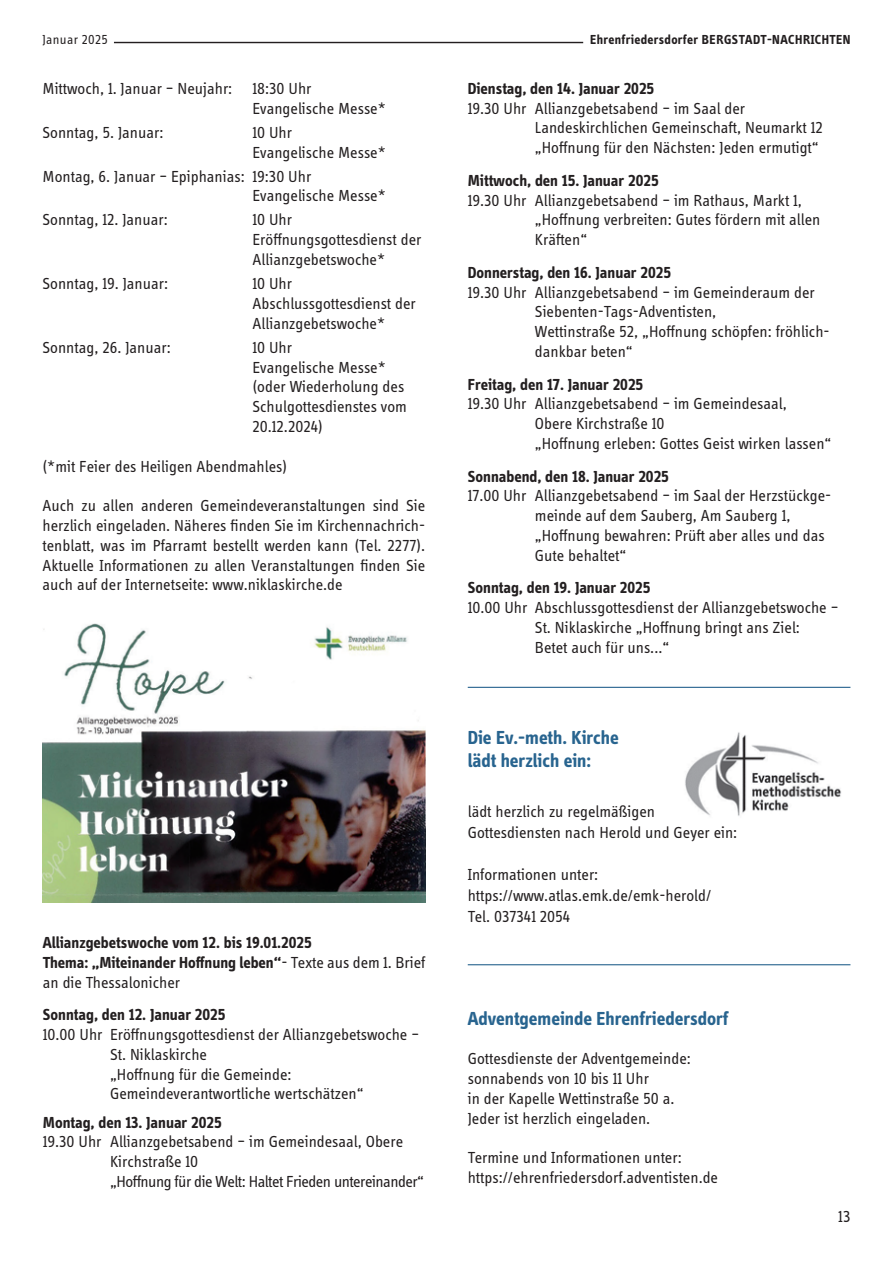
<style>
.page{position:relative;width:893px;height:1263px;background:#fff}
.page>*{position:absolute;margin:0;border:0;box-sizing:border-box;transform-origin:0 0}
.Mengentext_normal{font:700 19.5px "Info Display Pro";color:#28648f}
.Mengentext_normal-2{font:16.5px/19.8px "Info Display Pro";color:#231f20}
.Mengentext_normal-3{font:700 16.5px "Info Display Pro";color:#231f20}
.Mengentext_normal-4{font:16.5px "Info Display Pro";letter-spacing:-.03em;color:#231f20}
.t1{font:700 13.5px "Info Display Pro";letter-spacing:.03em;color:#231f20}
.t2{font:13.5px "Info Display Pro";letter-spacing:.025em;color:#231f20}
.s1{font-weight:700}
</style>
<div class="page">
<hr style="left:114px;top:42px;width:469px;height:1px;background:#231f20">
<img style="left:43px;top:623px;width:382px;height:279px">
<hr style="left:468px;top:687px;width:382px;height:1px;background:#28648f">
<img style="left:685px;top:732px;width:156px;height:84px">
<hr style="left:468px;top:964px;width:382px;height:1px;background:#28648f">
<p class="t2" style="left:43px;top:31px;width:67px">Januar 2025</p>
<p class="t1" style="left:590px;top:31px;width:262px">Ehrenfriedersdorfer BERGSTADT-NACHRICHTEN</p>
<p class="Mengentext_normal-2" style="left:253px;top:78px;width:135px;text-indent:-210px">Mittwoch, 1. Januar – Neujahr: 18:30 Uhr<br>Evangelische Messe*</p>
<p class="Mengentext_normal-2" style="left:43px;top:122px;width:122px">Sonntag, 5. Januar:</p>
<p class="Mengentext_normal-2" style="left:253px;top:122px;width:135px">10 Uhr<br>Evangelische Messe*</p>
<p class="Mengentext_normal-2" style="left:253px;top:166px;width:135px;text-indent:-210px">Montag, 6. Januar – Epiphanias: 19:30 Uhr<br>Evangelische Messe*</p>
<p class="Mengentext_normal-2" style="left:43px;top:210px;width:127px">Sonntag, 12. Januar:</p>
<p class="Mengentext_normal-2" style="left:253px;top:210px;width:170px">10 Uhr<br>Eröffnungsgottesdienst der<br>Allianzgebetswoche*</p>
<p class="Mengentext_normal-2" style="left:43px;top:273px;width:127px">Sonntag, 19. Januar:</p>
<p class="Mengentext_normal-2" style="left:253px;top:273px;width:165px">10 Uhr<br>Abschlussgottesdienst der<br>Allianzgebetswoche*</p>
<p class="Mengentext_normal-2" style="left:43px;top:337px;width:130px">Sonntag, 26. Januar:</p>
<p class="Mengentext_normal-2" style="left:253px;top:337px;width:135px">10 Uhr<br>Evangelische Messe*</p>
<p class="Mengentext_normal-2" style="left:253px;top:376px;width:156px">(oder Wiederholung des<br>Schulgottesdienstes vom<br>20.12.2024)</p>
<p class="Mengentext_normal-2" style="left:43px;top:456px;width:246px">(*mit Feier des Heiligen Abendmahles)</p>
<p class="Mengentext_normal-2" style="left:43px;top:495px;width:384px;text-align:justify">Auch zu allen anderen Gemeindeveranstaltungen sind Sie herzlich eingeladen. Näheres finden Sie im Kirchennachrich&shy;tenblatt, was im Pfarramt bestellt werden kann (Tel. 2277).<br>Aktuelle Informationen zu allen Veranstaltungen finden Sie auch auf der Internetseite: www.niklaskirche.de</p>
<p class="Mengentext_normal-3" style="left:43px;top:932px;width:270px">Allianzgebetswoche vom 12. bis 19.01.2025</p>
<p class="Mengentext_normal-2" style="left:43px;top:952px;width:384px"><span class="s1">Thema: „Miteinander Hoffnung leben“</span>- Texte aus dem 1. Brief an die Thessalonicher</p>
<p class="Mengentext_normal-3" style="left:43px;top:1005px;width:184px">Sonntag, den 12. Januar 2025</p>
<p class="Mengentext_normal-2" style="left:110px;top:1024px;width:311px;text-indent:-67px">10.00 Uhr Eröffnungsgottesdienst der Allianzgebetswoche –<br>St. Niklaskirche</p>
<p class="Mengentext_normal-2" style="left:110px;top:1064px;width:255px">„Hoffnung für die Gemeinde:<br>Gemeindeverantwortliche wertschätzen“</p>
<p class="Mengentext_normal-3" style="left:43px;top:1112px;width:180px">Montag, den 13. Januar 2025</p>
<p class="Mengentext_normal-2" style="left:110px;top:1131px;width:295px;text-indent:-67px">19.30 Uhr Allianzgebetsabend – im Gemeindesaal, Obere<br>Kirchstraße 10</p>
<p class="Mengentext_normal-4" style="left:110px;top:1172px;width:316px">„Hoffnung für die Welt: Haltet Frieden untereinander“</p>
<p class="Mengentext_normal-3" style="left:468px;top:78px;width:188px">Dienstag, den 14. Januar 2025</p>
<p class="Mengentext_normal-2" style="left:535px;top:98px;width:289px;text-indent:-67px">19.30 Uhr Allianzgebetsabend – im Saal der<br>Landeskirchlichen Gemeinschaft, Neumarkt 12</p>
<p class="Mengentext_normal-2" style="left:535px;top:137px;width:285px">„Hoffnung für den Nächsten: Jeden ermutigt“</p>
<p class="Mengentext_normal-3" style="left:468px;top:170px;width:192px">Mittwoch, den 15. Januar 2025</p>
<p class="Mengentext_normal-2" style="left:468px;top:190px;width:336px">19.30 Uhr Allianzgebetsabend – im Rathaus, Markt 1,</p>
<p class="Mengentext_normal-2" style="left:535px;top:210px;width:287px">„Hoffnung verbreiten: Gutes fördern mit allen<br>Kräften“</p>
<p class="Mengentext_normal-3" style="left:468px;top:262px;width:205px">Donnerstag, den 16. Januar 2025</p>
<p class="Mengentext_normal-2" style="left:535px;top:282px;width:281px;text-indent:-67px">19.30 Uhr Allianzgebetsabend – im Gemeinderaum der<br>Siebenten-Tags-Adventisten,</p>
<p class="Mengentext_normal-2" style="left:535px;top:321px;width:296px">Wettinstraße 52, „Hoffnung schöpfen: fröhlich&shy;dankbar beten“</p>
<p class="Mengentext_normal-3" style="left:468px;top:374px;width:177px">Freitag, den 17. Januar 2025</p>
<p class="Mengentext_normal-2" style="left:535px;top:393px;width:253px;text-indent:-67px">19.30 Uhr Allianzgebetsabend – im Gemeindesaal,<br>Obere Kirchstraße 10</p>
<p class="Mengentext_normal-2" style="left:535px;top:433px;width:298px">„Hoffnung erleben: Gottes Geist wirken lassen“</p>
<p class="Mengentext_normal-3" style="left:468px;top:466px;width:203px">Sonnabend, den 18. Januar 2025</p>
<p class="Mengentext_normal-2" style="left:535px;top:485px;width:298px;text-indent:-67px">17.00 Uhr Allianzgebetsabend – im Saal der Herzstückge&shy;meinde auf dem Sauberg, Am Sauberg 1, „Hoffnung bewahren: Prüft aber alles und das Gute behaltet“</p>
<p class="Mengentext_normal-3" style="left:468px;top:578px;width:184px">Sonntag, den 19. Januar 2025</p>
<p class="Mengentext_normal-2" style="left:535px;top:597px;width:305px;text-indent:-67px">10.00 Uhr Abschlussgottesdienst der Allianzgebetswoche –<br>St. Niklaskirche „Hoffnung bringt ans Ziel:<br>Betet auch für uns...“</p>
<p class="Mengentext_normal" style="left:468px;top:726px;width:152px">Die Ev.-meth. Kirche</p>
<p class="Mengentext_normal" style="left:468px;top:748px;width:125px">lädt herzlich ein:</p>
<p class="Mengentext_normal-2" style="left:468px;top:801px;width:189px">lädt herzlich zu regelmäßigen</p>
<p class="Mengentext_normal-2" style="left:468px;top:822px;width:271px">Gottesdiensten nach Herold und Geyer ein:</p>
<p class="Mengentext_normal-2" style="left:468px;top:864px;width:132px">Informationen unter:</p>
<p class="Mengentext_normal-2" style="left:468px;top:885px;width:245px">https://www.atlas.emk.de/emk-herold/</p>
<p class="Mengentext_normal-2" style="left:468px;top:906px;width:104px">Tel. 037341 2054</p>
<p class="Mengentext_normal" style="left:468px;top:1006px;width:262px">Adventgemeinde Ehrenfriedersdorf</p>
<p class="Mengentext_normal-2" style="left:468px;top:1048px;width:225px">Gottesdienste der Adventgemeinde:</p>
<p class="Mengentext_normal-2" style="left:468px;top:1068px;width:183px">sonnabends von 10 bis 11 Uhr</p>
<p class="Mengentext_normal-2" style="left:468px;top:1088px;width:208px">in der Kapelle Wettinstraße 50 a.</p>
<p class="Mengentext_normal-2" style="left:468px;top:1108px;width:184px">Jeder ist herzlich eingeladen.</p>
<p class="Mengentext_normal-2" style="left:468px;top:1147px;width:215px">Termine und Informationen unter:</p>
<p class="Mengentext_normal-2" style="left:468px;top:1167px;width:252px">https://ehrenfriedersdorf.adventisten.de</p>
<p class="Mengentext_normal-2" style="left:838px;top:1206px;width:14px">13</p>
</div>
